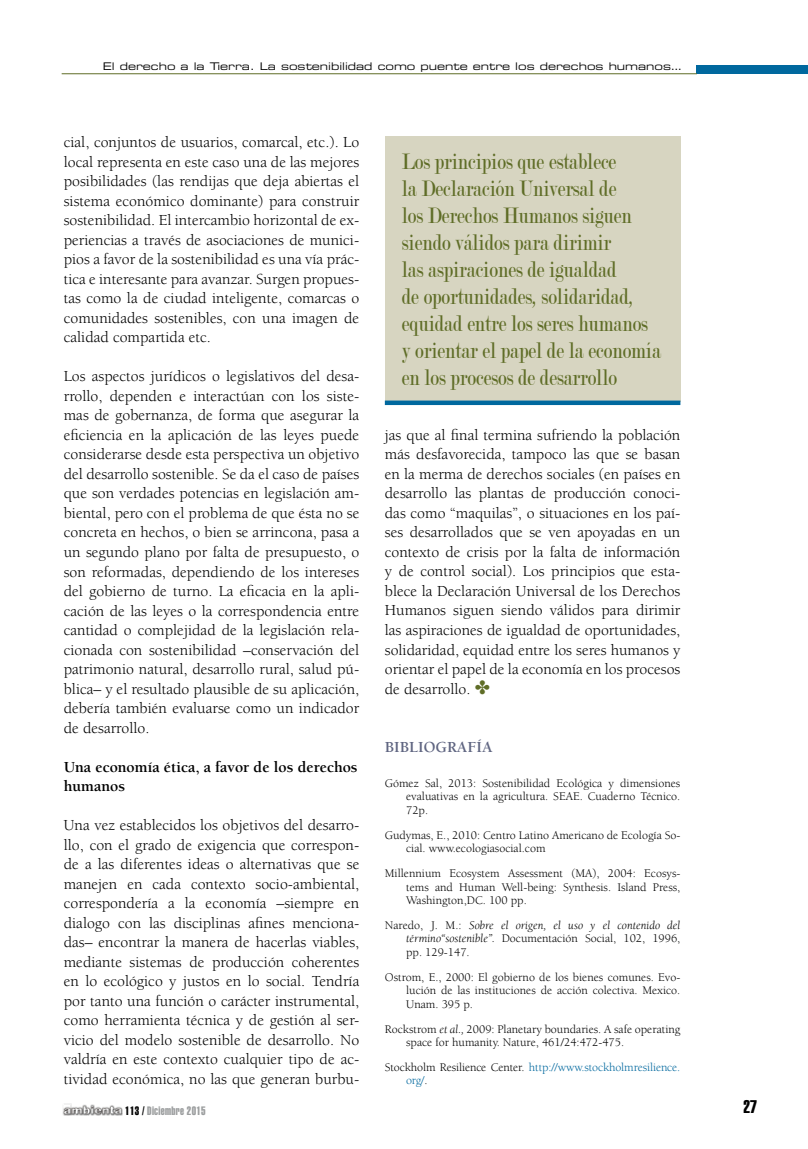
<style>
.page{position:relative;width:808px;height:1149px;background:#fff}
.page>*{position:absolute;margin:0;border:0;box-sizing:border-box;transform-origin:0 0}
.t1{font:24px/27px "Modern";color:#5f6d27;scale:.8 1}
.t2{font:18px "Helvetica LT Std Extra Comp";color:#000}
.t3{font:15.75px/19.5px "Berkeley Std";color:#000;text-align:justify}
.t4{font:700 15.75px/19.5px "Berkeley Std";color:#000}
.t5{font:700 15.75px "Berkeley Std";color:#5f6581}
.t6{font:12px/13.5px "Berkeley Std";color:#000;text-align:justify}
.t7{font:italic 12px/13.5px "Berkeley Std";color:#000;text-align:justify}
.t8{font:12px/13.5px "Berkeley Std";letter-spacing:-.01em;color:#00689e}
.t9{font:12px "Helvetica LT Std Extra Comp";letter-spacing:.025em;color:#9c9e9f}
.t10{font:10.5px "Eurostile LT Std Ex 2";color:#000}
.s1{color:#5f6d27}
.s2{font-style:normal}
.s3{font-style:italic}
.s4{color:#000}
</style>
<div class="page">
<div style="left:696px;top:65px;width:112px;height:9px;background:#00689e"></div>
<hr style="left:62px;top:73px;width:635px;height:1px;background:#5f6d27">
<img style="left:62px;top:1103px;width:61px;height:13px">
<div style="left:385px;top:136px;width:295px;height:266px;background:#d7d5c1"></div>
<div style="left:385px;top:400px;width:295px;height:5px;background:#00689e"></div>
<p class="t10" style="left:103px;top:59px;width:580px">El derecho a la Tierra. La sostenibilidad como puente entre los derechos humanos…</p>
<p class="t3" style="left:64px;top:133px;width:297px">cial, conjuntos de usuarios, comarcal, etc.). Lo local representa en este caso una de las mejores posibilidades (las rendijas que deja abiertas el sistema económico dominante) para construir sostenibilidad. El intercambio horizontal de ex&shy;periencias a través de asociaciones de munici&shy;pios a favor de la sostenibilidad es una vía prác&shy;tica e interesante para avanzar. Surgen propues&shy;tas como la de ciudad inteligente, comarcas o comunidades sostenibles, con una imagen de calidad compartida etc.</p>
<p class="t3" style="left:64px;top:367px;width:297px">Los aspectos jurídicos o legislativos del desa&shy;rrollo, dependen e interactúan con los siste&shy;mas de gobernanza, de forma que asegurar la eficiencia en la aplicación de las leyes puede considerarse desde esta perspectiva un objetivo del desarrollo sostenible. Se da el caso de países que son verdades potencias en legislación am&shy;biental, pero con el problema de que ésta no se concreta en hechos, o bien se arrincona, pasa a un segundo plano por falta de presupuesto, o son reformadas, dependiendo de los intereses del gobierno de turno. La eficacia en la apli&shy;cación de las leyes o la correspondencia entre cantidad o complejidad de la legislación rela&shy;cionada con sostenibilidad –conservación del patrimonio natural, desarrollo rural, salud pú&shy;blica– y el resultado plausible de su aplicación, debería también evaluarse como un indicador de desarrollo.</p>
<p class="t4" style="left:64px;top:757px;width:295px">Una economía ética, a favor de los derechos humanos</p>
<p class="t3" style="left:64px;top:815px;width:297px">Una vez establecidos los objetivos del desarro&shy;llo, con el grado de exigencia que correspon&shy;de a las diferentes ideas o alternativas que se manejen en cada contexto socio-ambiental, correspondería a la economía –siempre en dialogo con las disciplinas afines menciona&shy;das– encontrar la manera de hacerlas viables, mediante sistemas de producción coherentes en lo ecológico y justos en lo social. Tendría por tanto una función o carácter instrumental, como herramienta técnica y de gestión al ser&shy;vicio del modelo sostenible de desarrollo. No valdría en este contexto cualquier tipo de ac&shy;tividad económica, no las que generan burbu-</p>
<p class="t1" style="left:402px;top:148px;width:325px">Los principios que establece<br>la Declaración Universal de<br>los Derechos Humanos siguen siendo válidos para dirimir<br>las aspiraciones de igualdad<br>de oportunidades, solidaridad, equidad entre los seres humanos y orientar el papel de la economía en los procesos de desarrollo</p>
<p class="t3" style="left:385px;top:425px;width:297px">jas que al final termina sufriendo la población más desfavorecida, tampoco las que se basan en la merma de derechos sociales (en países en desarrollo las plantas de producción conoci&shy;das como “maquilas”, o situaciones en los paí&shy;ses desarrollados que se ven apoyadas en un contexto de crisis por la falta de información y de control social). Los principios que esta&shy;blece la Declaración Universal de los Derechos Humanos siguen siendo válidos para dirimir las aspiraciones de igualdad de oportunidades, solidaridad, equidad entre los seres humanos y orientar el papel de la economía en los procesos de desarrollo. <span class="s1">✤</span></p>
<p class="t5" style="left:385px;top:738px;width:51px">Bibliograf</p>
<p class="t5" style="left:476px;top:738px;width:14px">ía</p>
<p class="t6" style="left:406px;top:776px;width:276px;text-indent:-21px">Gómez Sal, 2013: Sostenibilidad Ecológica y dimensiones evaluativas en la agricultura. SEAE. Cuaderno Técnico.<br>72p.</p>
<p class="t6" style="left:406px;top:828px;width:276px;text-indent:-21px">Gudymas, E., 2010: Centro Latino Americano de Ecología So&shy;cial. www.ecologiasocial.com</p>
<p class="t6" style="left:406px;top:866px;width:276px;text-indent:-21px">Millennium Ecosystem Assessment (MA), 2004: Ecosys&shy;tems and Human Well-being: Synthesis. Island Press, Washington,DC. 100 pp.</p>
<p class="t7" style="left:406px;top:918px;width:276px;text-indent:-21px"><span class="s2">Naredo, J. M.:</span> Sobre el origen, el uso y el contenido del término“sostenible”. <span class="s2">Documentación Social, 102, 1996, pp. 129-147.</span></p>
<p class="t6" style="left:406px;top:970px;width:276px;text-indent:-21px">Ostrom, E., 2000: El gobierno de los bienes comunes. Evo&shy;lución de las instituciones de acción colectiva. Mexico.<br>Unam. 395 p.</p>
<p class="t6" style="left:406px;top:1021px;width:276px;text-indent:-21px">Rockstrom <span class="s3">et al.,</span> 2009: Planetary boundaries. A safe operating space for humanity. Nature, 461/24:472-475.</p>
<p class="t8" style="left:406px;top:1060px;width:276px;text-indent:-21px"><span class="s4">Stockholm Resilience Center.</span> http://www.stockholmresilience. org/<span class="s4">.</span></p>
<p class="t9" style="left:125px;top:1103px;width:82px"><span class="s4">113 /</span> Diciembre 2015</p>
<p class="t2" style="left:744px;top:1095px;width:15px">27</p>
</div>
